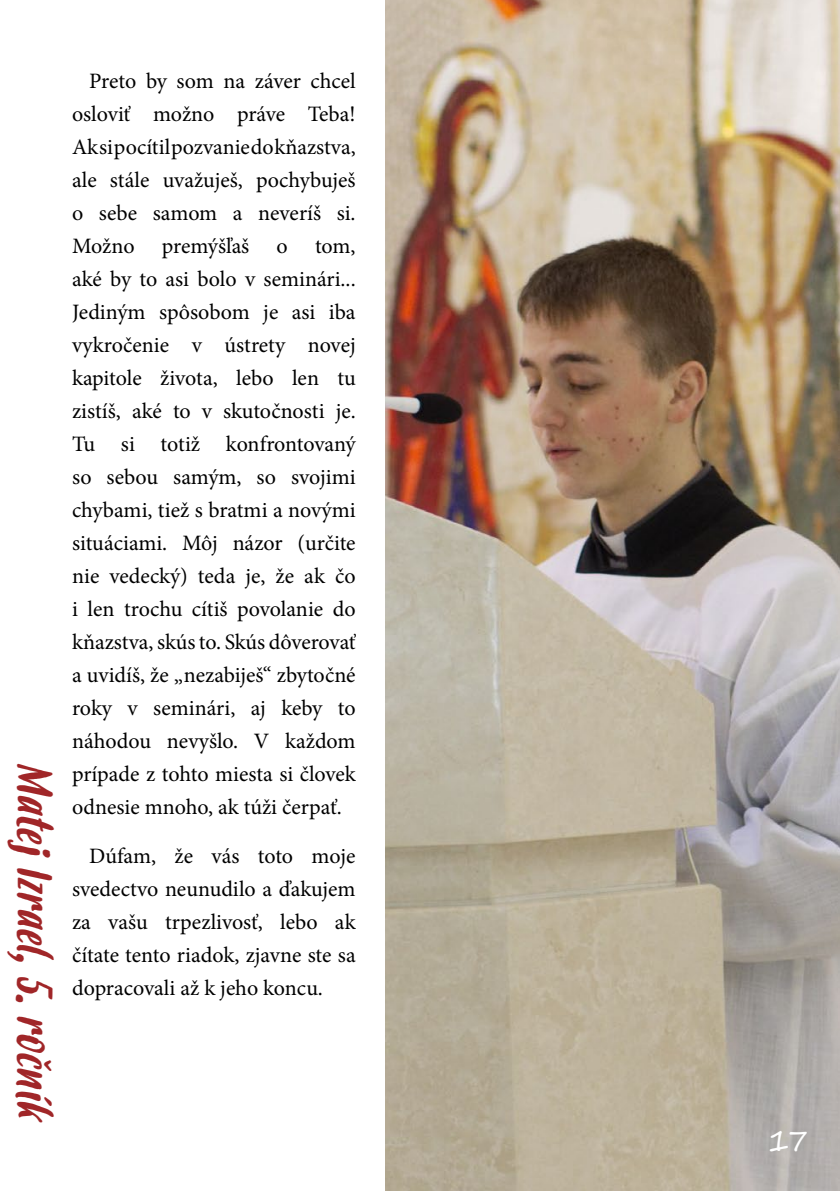
<style>
.page{position:relative;width:840px;height:1191px;background:#fff}
.page>*{position:absolute;margin:0;border:0;box-sizing:border-box;transform-origin:0 0}
.t1{font:italic 48px "Budidaya";color:#a02628}
.t2{font:30px "Segoe Print";color:#fff}
.t3{font:22px/33px "Minion Pro";color:#000;text-align:justify}
</style>
<div class="page">
<img style="left:386px;top:0;width:453px;height:1191px">
<h1 class="t1" style="left:61px;top:762px;width:361px;rotate:90deg">Matej Izrael, 5. ročník</h1>
<p class="t3" style="left:72px;top:65px;width:285px;text-indent:17px">Preto by som na záver chcel osloviť možno práve Teba!<br>Ak si pocítil pozvanie do kňazstva, ale stále uvažuješ, pochybuješ o sebe samom a neveríš si.<br>Možno premýšľaš o tom, aké by to asi bolo v seminári...<br>Jediným spôsobom je asi iba vykročenie v ústrety novej kapitole života, lebo len tu zistíš, aké to v skutočnosti je.<br>Tu si totiž konfrontovaný so sebou samým, so svojimi chybami, tiež s bratmi a novými situáciami. Môj názor (určite nie vedecký) teda je, že ak čo i len trochu cítiš povolanie do kňazstva, skús to. Skús dôverovať a uvidíš, že „nezabiješ“ zbytočné roky v seminári, aj keby to náhodou nevyšlo. V každom prípade z tohto miesta si človek odnesie mnoho, ak túži čerpať.</p>
<p class="t3" style="left:72px;top:840px;width:285px;text-indent:17px">Dúfam, že vás toto moje svedectvo neunudilo a ďakujem za vašu trpezlivosť, lebo ak čítate tento riadok, zjavne ste sa dopracovali až k jeho koncu.</p>
<h2 class="t2" style="left:767px;top:1113px;width:41px">17</h2>
</div>
